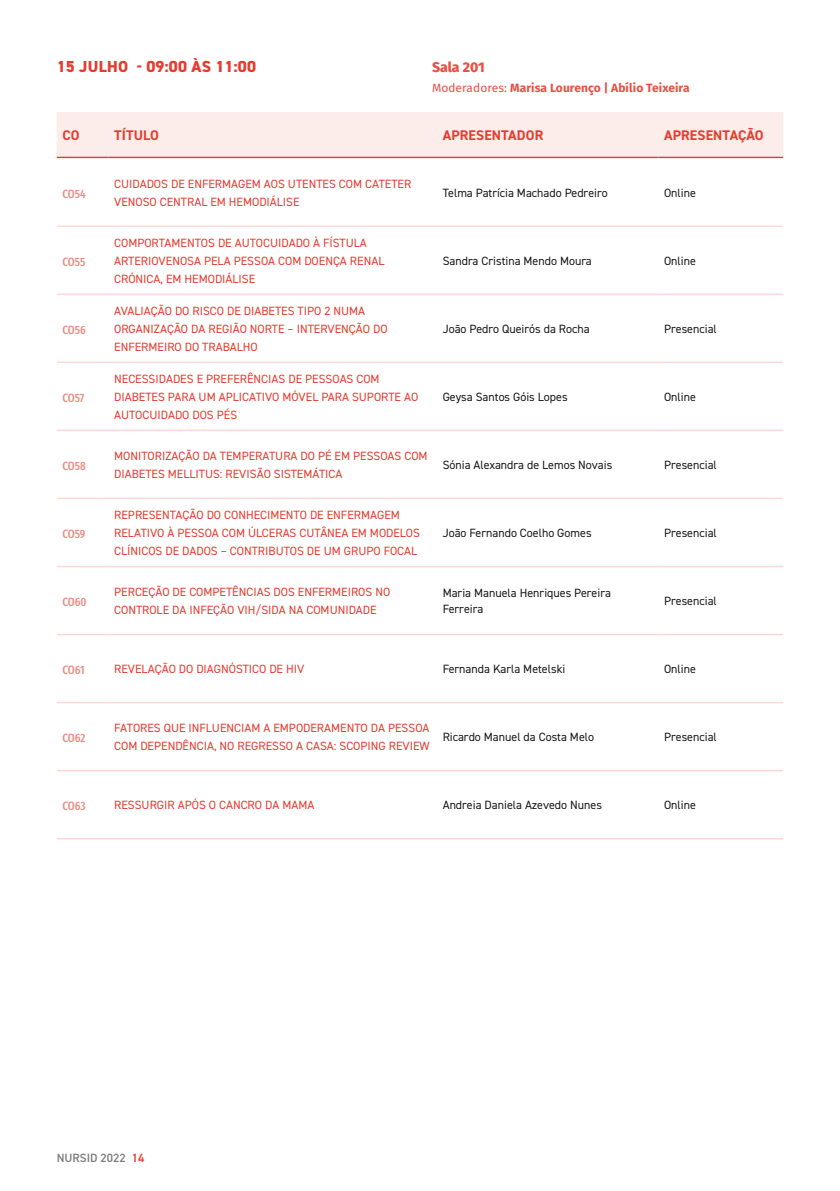
<style>
.page{position:relative;width:840px;height:1191px;background:#fff}
.page>*{position:absolute;margin:0;border:0;box-sizing:border-box;transform-origin:0 0}
.t1{font:800 16px "DIN2014";letter-spacing:.015em;color:#e43d30}
.t2{font:700 14px "DIN2014";letter-spacing:.01em;color:#e43d30}
.t3{font:800 14px "Fira Sans";letter-spacing:-.005em;color:#e75044}
.t4{font:12px/18px "DIN2014";color:#e43d30}
.t5{font:12px/16px "DIN2014";color:#1a1a1a}
.t6{font:700 12px "Fira Sans";letter-spacing:.005em;color:#e75044}
.t7{font:500 12px "Fira Sans Compressed";letter-spacing:-.005em;color:#ef8b83}
.t8{font:600 12px "DIN2014";color:#808080}
.s1{font-weight:400}
.s2{color:#e43d30}
</style>
<div class="page">
<div style="left:57px;top:112px;width:725px;height:45px;background:#fcecea"></div>
<hr style="left:57px;top:225px;width:51px;height:2px;background:#fad8d6">
<hr style="left:108px;top:225px;width:329px;height:2px;background:#fad8d6">
<hr style="left:437px;top:225px;width:221px;height:2px;background:#fad8d6">
<hr style="left:658px;top:225px;width:124px;height:2px;background:#fad8d6">
<hr style="left:57px;top:293px;width:51px;height:2px;background:#fad8d6">
<hr style="left:108px;top:293px;width:329px;height:2px;background:#fad8d6">
<hr style="left:437px;top:293px;width:221px;height:2px;background:#fad8d6">
<hr style="left:658px;top:293px;width:124px;height:2px;background:#fad8d6">
<hr style="left:57px;top:361px;width:51px;height:2px;background:#fad8d6">
<hr style="left:108px;top:361px;width:329px;height:2px;background:#fad8d6">
<hr style="left:437px;top:361px;width:221px;height:2px;background:#fad8d6">
<hr style="left:658px;top:361px;width:124px;height:2px;background:#fad8d6">
<hr style="left:57px;top:429px;width:51px;height:2px;background:#fad8d6">
<hr style="left:108px;top:429px;width:329px;height:2px;background:#fad8d6">
<hr style="left:437px;top:429px;width:221px;height:2px;background:#fad8d6">
<hr style="left:658px;top:429px;width:124px;height:2px;background:#fad8d6">
<hr style="left:57px;top:498px;width:51px;height:1px;background:#fad8d6">
<hr style="left:108px;top:498px;width:329px;height:1px;background:#fad8d6">
<hr style="left:437px;top:498px;width:221px;height:1px;background:#fad8d6">
<hr style="left:658px;top:498px;width:124px;height:1px;background:#fad8d6">
<hr style="left:108px;top:566px;width:329px;height:1px;background:#fad8d6">
<hr style="left:437px;top:566px;width:221px;height:1px;background:#fad8d6">
<hr style="left:658px;top:566px;width:124px;height:1px;background:#fad8d6">
<hr style="left:57px;top:634px;width:51px;height:1px;background:#fad8d6">
<hr style="left:108px;top:634px;width:329px;height:1px;background:#fad8d6">
<hr style="left:437px;top:634px;width:221px;height:1px;background:#fad8d6">
<hr style="left:658px;top:634px;width:124px;height:1px;background:#fad8d6">
<hr style="left:57px;top:702px;width:51px;height:1px;background:#fad8d6">
<hr style="left:108px;top:702px;width:329px;height:1px;background:#fad8d6">
<hr style="left:437px;top:702px;width:221px;height:1px;background:#fad8d6">
<hr style="left:658px;top:702px;width:124px;height:1px;background:#fad8d6">
<hr style="left:108px;top:770px;width:329px;height:1px;background:#fad8d6">
<hr style="left:437px;top:770px;width:221px;height:1px;background:#fad8d6">
<hr style="left:658px;top:770px;width:124px;height:1px;background:#fad8d6">
<hr style="left:108px;top:838px;width:329px;height:1px;background:#fad8d6">
<hr style="left:437px;top:838px;width:221px;height:1px;background:#fad8d6">
<hr style="left:658px;top:838px;width:124px;height:1px;background:#fad8d6">
<hr style="left:57px;top:566px;width:51px;height:1px;background:#fad8d6">
<hr style="left:57px;top:770px;width:51px;height:1px;background:#fad8d6">
<hr style="left:57px;top:838px;width:51px;height:1px;background:#fad8d6">
<hr style="left:57px;top:157px;width:51px;height:1px;background:#e43d30">
<hr style="left:108px;top:157px;width:329px;height:1px;background:#e43d30">
<hr style="left:437px;top:157px;width:221px;height:1px;background:#e43d30">
<hr style="left:658px;top:157px;width:124px;height:1px;background:#e43d30">
<h1 class="t1" style="left:57px;top:56px;width:201px">15 JULHO - 09:00 ÀS 11:00</h1>
<p class="t3" style="left:432px;top:55px;width:54px">Sala 201</p>
<p class="t6" style="left:432px;top:78px;width:259px"><span class="s1">Moderadores:</span> Marisa Lourenço | Abílio Teixeira</p>
<p class="t2" style="left:62px;top:126px;width:19px">CO</p>
<p class="t2" style="left:114px;top:126px;width:46px">TÍTULO</p>
<p class="t2" style="left:442px;top:126px;width:102px">APRESENTADOR</p>
<p class="t2" style="left:663px;top:126px;width:101px">APRESENTAÇÃO</p>
<p class="t7" style="left:62px;top:184px;width:25px">CO54</p>
<p class="t4" style="left:114px;top:174px;width:298px">CUIDADOS DE ENFERMAGEM AOS UTENTES COM CATETER<br>VENOSO CENTRAL EM HEMODIÁLISE</p>
<p class="t5" style="left:442px;top:184px;width:166px">Telma Patrícia Machado Pedreiro</p>
<p class="t5" style="left:663px;top:184px;width:33px">Online</p>
<p class="t7" style="left:62px;top:252px;width:24px">CO55</p>
<p class="t4" style="left:114px;top:233px;width:271px">COMPORTAMENTOS DE AUTOCUIDADO À FÍSTULA<br>ARTERIOVENOSA PELA PESSOA COM DOENÇA RENAL<br>CRÓNICA, EM HEMODIÁLISE</p>
<p class="t5" style="left:442px;top:252px;width:150px">Sandra Cristina Mendo Moura</p>
<p class="t5" style="left:663px;top:252px;width:33px">Online</p>
<p class="t7" style="left:62px;top:320px;width:25px">CO56</p>
<p class="t4" style="left:114px;top:301px;width:275px">AVALIAÇÃO DO RISCO DE DIABETES TIPO 2 NUMA<br>ORGANIZAÇÃO DA REGIÃO NORTE – INTERVENÇÃO DO<br>ENFERMEIRO DO TRABALHO</p>
<p class="t5" style="left:442px;top:320px;width:148px">João Pedro Queirós da Rocha</p>
<p class="t5" style="left:663px;top:320px;width:54px">Presencial</p>
<p class="t7" style="left:62px;top:388px;width:24px">CO57</p>
<p class="t4" style="left:114px;top:369px;width:305px">NECESSIDADES E PREFERÊNCIAS DE PESSOAS COM<br>DIABETES PARA UM APLICATIVO MÓVEL PARA SUPORTE AO<br>AUTOCUIDADO DOS PÉS</p>
<p class="t5" style="left:442px;top:388px;width:126px">Geysa Santos Góis Lopes</p>
<p class="t5" style="left:663px;top:388px;width:33px">Online</p>
<p class="t7" style="left:62px;top:456px;width:25px">CO58</p>
<p class="t4" style="left:114px;top:447px;width:315px">MONITORIZAÇÃO DA TEMPERATURA DO PÉ EM PESSOAS COM<br>DIABETES MELLITUS: REVISÃO SISTEMÁTICA</p>
<p class="t5" style="left:442px;top:457px;width:171px">Sónia Alexandra de Lemos Novais</p>
<p class="t5" style="left:663px;top:457px;width:54px">Presencial</p>
<p class="t7" style="left:62px;top:524px;width:25px">CO59</p>
<p class="t7" style="left:62px;top:592px;width:26px">CO60</p>
<p class="t4" style="left:114px;top:506px;width:307px">REPRESENTAÇÃO DO CONHECIMENTO DE ENFERMAGEM<br>RELATIVO À PESSOA COM ÚLCERAS CUTÂNEA EM MODELOS<br>CLÍNICOS DE DADOS – CONTRIBUTOS DE UM GRUPO FOCAL</p>
<p class="t5" style="left:442px;top:525px;width:150px">João Fernando Coelho Gomes</p>
<p class="t5" style="left:663px;top:525px;width:54px">Presencial</p>
<p class="t4" style="left:114px;top:583px;width:277px">PERCEÇÃO DE COMPETÊNCIAS DOS ENFERMEIROS NO<br>CONTROLE DA INFEÇÃO VIH/SIDA NA COMUNIDADE</p>
<p class="t5" style="left:442px;top:585px;width:170px">Maria Manuela Henriques Pereira<br>Ferreira</p>
<p class="t5" style="left:663px;top:593px;width:54px">Presencial</p>
<p class="t7" style="left:62px;top:660px;width:24px">CO61</p>
<p class="t4" style="left:114px;top:660px;width:191px">REVELAÇÃO DO DIAGNÓSTICO DE HIV</p>
<p class="t5" style="left:442px;top:661px;width:124px">Fernanda Karla Metelski</p>
<p class="t5" style="left:663px;top:661px;width:33px">Online</p>
<p class="t7" style="left:62px;top:728px;width:25px">CO62</p>
<p class="t4" style="left:114px;top:719px;width:317px">FATORES QUE INFLUENCIAM A EMPODERAMENTO DA PESSOA<br>COM DEPENDÊNCIA, NO REGRESSO A CASA: SCOPING REVIEW</p>
<p class="t5" style="left:442px;top:729px;width:153px">Ricardo Manuel da Costa Melo</p>
<p class="t5" style="left:663px;top:729px;width:54px">Presencial</p>
<p class="t7" style="left:62px;top:796px;width:25px">CO63</p>
<p class="t4" style="left:114px;top:796px;width:201px">RESSURGIR APÓS O CANCRO DA MAMA</p>
<p class="t5" style="left:442px;top:797px;width:161px">Andreia Daniela Azevedo Nunes</p>
<p class="t5" style="left:663px;top:797px;width:33px">Online</p>
<p class="t8" style="left:57px;top:1149px;width:89px">NURSID 2022 <span class="s2">14</span></p>
</div>
